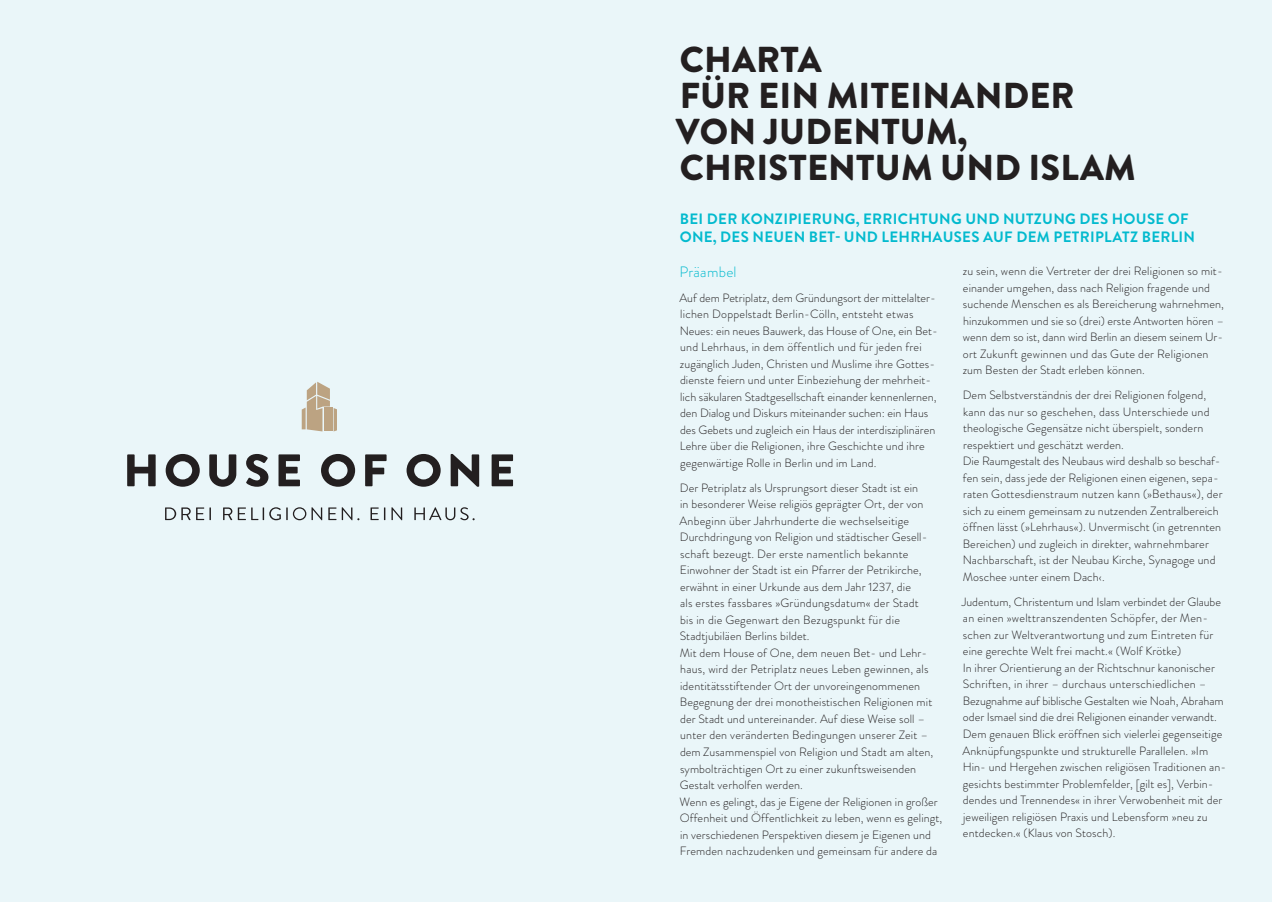
<style>
.page{position:relative;width:1272px;height:902px;background:#fff}
.page>*{position:absolute;margin:0;border:0;box-sizing:border-box;transform-origin:0 0}
.t1{font:900 36px/36px "Brandon Grotesque";letter-spacing:.005em;color:#231f20}
.t2{font:700 15px/18px "Brandon Grotesque";letter-spacing:.02em;color:#03bace}
.t3{font:300 15px "Brandon Grotesque";letter-spacing:.02em;color:#03bace}
.t4{font:300 12px/16.5px "Brandon Grotesque";letter-spacing:.01em;color:#231f20}
</style>
<div class="page">
<div style="left:0;top:0;width:1271px;height:901px;background:#eaf6f9"></div>
<svg style="left:165px;top:507px;width:309px;height:13px"></svg>
<svg style="left:127px;top:454px;width:386px;height:32px"></svg>
<svg style="left:302px;top:382px;width:35px;height:49px"></svg>
<h1 class="t1" style="left:676px;top:42px;width:461px">CHARTA<br>FÜR EIN MITEINANDER<br>VON JUDENTUM,<br>CHRISTENTUM UND ISLAM</h1>
<p class="t2" style="left:679px;top:210px;width:517px">BEI DER KONZIPIERUNG, ERRICHTUNG UND NUTZUNG DES HOUSE OF<br>ONE, DES NEUEN BET- UND LEHRHAUSES AUF DEM PETRIPLATZ BERLIN</p>
<p class="t3" style="left:679px;top:261px;width:59px">Präambel</p>
<p class="t4" style="left:679px;top:289px;width:258px">Auf dem Petriplatz, dem Gründungsort der mittelalter&shy;lichen Doppelstadt Berlin- Cölln, entsteht etwas Neues: ein neues Bauwerk, das House of One, ein Bet&shy;und Lehrhaus, in dem öffentlich und für jeden frei zugänglich Juden, Christen und Muslime ihre Gottes&shy;dienste feiern und unter Einbeziehung der mehrheit&shy;lich säkularen Stadtgesellschaft einander kennenlernen, den Dialog und Diskurs miteinander suchen: ein Haus des Gebets und zugleich ein Haus der interdisziplinären Lehre über die Religionen, ihre Geschichte und ihre gegenwärtige Rolle in Berlin und im Land.</p>
<p class="t4" style="left:679px;top:479px;width:264px">Der Petriplatz als Ursprungsort dieser Stadt ist ein<br>in besonderer Weise religiös geprägter Ort, der von Anbeginn über Jahrhunderte die wechselseitige Durchdringung von Religion und städtischer Gesell&shy;schaft bezeugt. Der erste namentlich bekannte Einwohner der Stadt ist ein Pfarrer der Petrikirche, erwähnt in einer Urkunde aus dem Jahr 1237, die<br>als erstes fassbares »Gründungsdatum« der Stadt<br>bis in die Gegenwart den Bezugspunkt für die Stadtjubiläen Berlins bildet.<br>Mit dem House of One, dem neuen Bet- und Lehr&shy;haus, wird der Petriplatz neues Leben gewinnen, als identitätsstiftender Ort der unvoreingenommenen Begegnung der drei monotheistischen Religionen mit der Stadt und untereinander. Auf diese Weise soll – unter den veränderten Bedingungen unserer Zeit – dem Zusammenspiel von Religion und Stadt am alten, symbolträchtigen Ort zu einer zukunftsweisenden Gestalt verholfen werden.<br>Wenn es gelingt, das je Eigene der Religionen in großer Offenheit und Öffentlichkeit zu leben, wenn es gelingt, in verschiedenen Perspektiven diesem je Eigenen und Fremden nachzudenken und gemeinsam für andere da</p>
<p class="t4" style="left:962px;top:263px;width:263px">zu sein, wenn die Vertreter der drei Religionen so mit&shy;einander umgehen, dass nach Religion fragende und suchende Menschen es als Bereicherung wahrnehmen, hinzukommen und sie so (drei) erste Antworten hören – wenn dem so ist, dann wird Berlin an diesem seinem Ur-- ort Zukunft gewinnen und das Gute der Religionen zum Besten der Stadt erleben können.</p>
<p class="t4" style="left:962px;top:387px;width:261px">Dem Selbstverständnis der drei Religionen folgend, kann das nur so geschehen, dass Unterschiede und theologische Gegensätze nicht überspielt, sondern respektiert und geschätzt werden.<br>Die Raumgestalt des Neubaus wird deshalb so beschaf&shy;fen sein, dass jede der Religionen einen eigenen, sepa&shy;raten Gottesdienstraum nutzen kann (»Bethaus«), der sich zu einem gemeinsam zu nutzenden Zentralbereich öffnen lässt (»Lehrhaus«). Unvermischt (in getrennten Bereichen) und zugleich in direkter, wahrnehmbarer Nachbarschaft, ist der Neubau Kirche, Synagoge und Moschee ›unter einem Dach‹.</p>
<p class="t4" style="left:961px;top:593px;width:263px">Judentum, Christentum und Islam verbindet der Glaube an einen »welttranszendenten Schöpfer, der Men&shy;schen zur Weltverantwortung und zum Eintreten für eine gerechte Welt frei macht.« (Wolf Krötke)<br>In ihrer Orientierung an der Richtschnur kanonischer Schriften, in ihrer – durchaus unterschiedlichen – Bezugnahme auf biblische Gestalten wie Noah, Abraham oder Ismael sind die drei Religionen einander verwandt.<br>Dem genauen Blick eröffnen sich vielerlei gegenseitige Anknüpfungspunkte und strukturelle Parallelen. »Im Hin- und Hergehen zwischen religiösen Traditionen an-- gesichts bestimmter Problemfelder, [gilt es], Verbin&shy;dendes und Trennendes« in ihrer Verwobenheit mit der jeweiligen religiösen Praxis und Lebensform »neu zu entdecken.« (Klaus von Stosch).</p>
</div>
